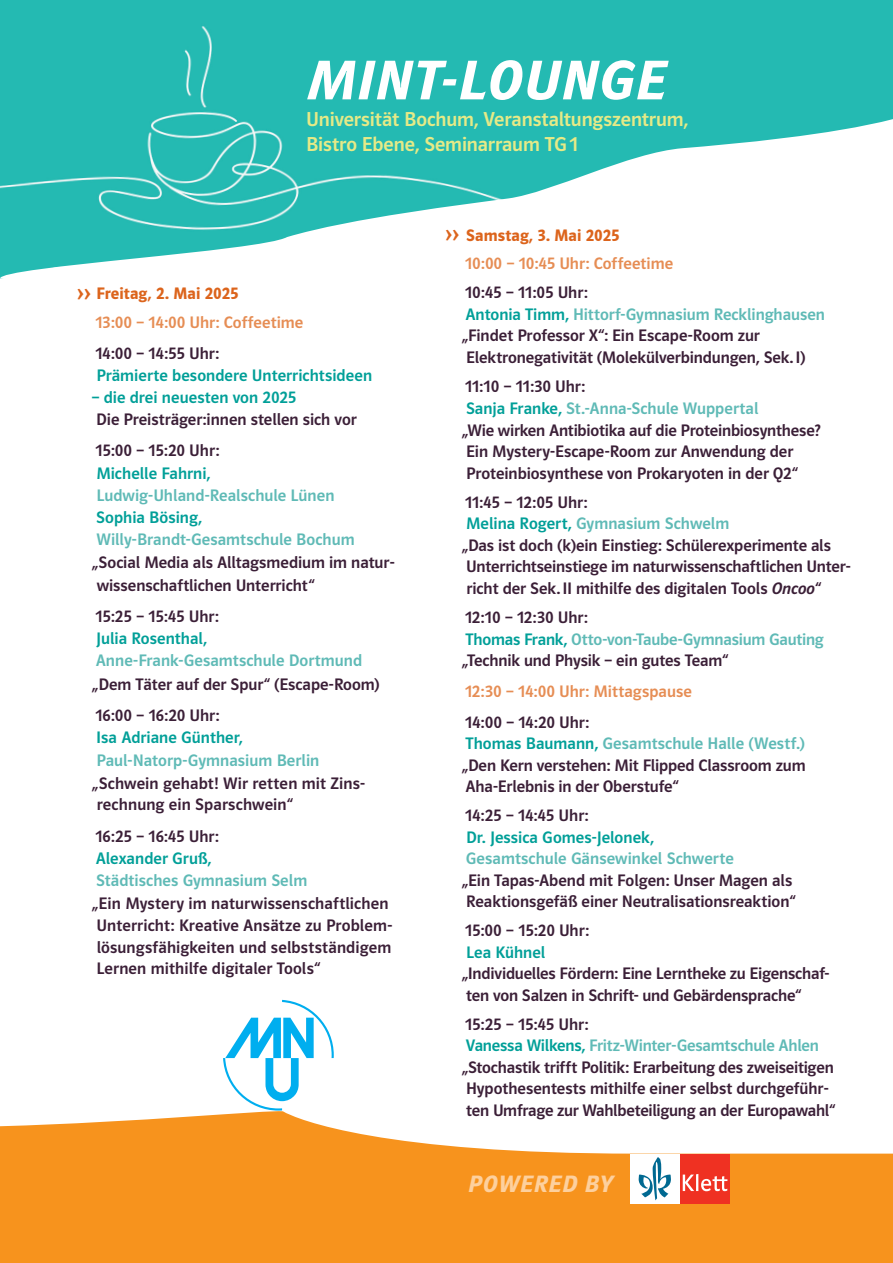
<style>
.page{position:relative;width:893px;height:1263px;background:#fff}
.page>*{position:absolute;margin:0;border:0;box-sizing:border-box;transform-origin:0 0}
.t1{font:italic 600 56.25px "Polo CEF";letter-spacing:.02em;color:#fff}
.t2{font:500 27.45px "Polo CEF";color:#dc641c}
.t3{font:italic 600 23.85px "Polo CEF";letter-spacing:.03em;color:#fdd09e}
.t4{font:500 20.25px/24.8px "Polo CEF";letter-spacing:-.005em;color:#e6ea87}
.t5{font:500 16.8px/21.5px "Polo CEF";letter-spacing:-.005em;color:#3b1f37}
.t6{font:500 16.8px "Polo CEF";letter-spacing:.005em;color:#5fbab6}
.t7{font:500 16.8px "Polo CEF";letter-spacing:.005em;color:#009f98}
.t8{font:500 16.8px "Polo CEF";letter-spacing:.005em;color:#e68d54}
.t9{font:600 16.8px "Polo CEF";color:#dc641c}
.s1{color:#009f98}
.s2{color:#5fbab6}
.s3{font-style:italic}
</style>
<div class="page">
<svg style="left:0;top:1110px;width:893px;height:153px;fill:#f7931d"></svg>
<div style="left:630px;top:1153px;width:50px;height:50px;background:#fff"></div>
<div style="left:680px;top:1153px;width:50px;height:50px;background:#ef3122"></div>
<svg style="left:683px;top:1174px;width:44px;height:17px"></svg>
<svg style="left:639px;top:1157px;width:32px;height:43px"></svg>
<div style="left:0;top:0;width:893px;height:119px;background:#24bab2"></div>
<svg style="left:223px;top:1000px;width:111px;height:110px"></svg>
<svg style="left:0;top:119px;width:893px;height:160px"></svg>
<h1 class="t1" style="left:307px;top:47px;width:361px">MINT-LOUNGE</h1>
<p class="t4" style="left:306px;top:107px;width:384px">Universität Bochum, Veranstaltungszentrum,<br>Bistro Ebene, Seminarraum TG1</p>
<p class="t9" style="left:97px;top:284px;width:144px">Freitag, 2. Mai 2025</p>
<p class="t8" style="left:95px;top:312px;width:210px">13:00 – 14:00 Uhr: Coffeetime</p>
<p class="t5" style="left:95px;top:343px;width:125px">14:00 – 14:55 Uhr:</p>
<p class="t7" style="left:96px;top:365px;width:277px">Prämierte besondere Unterrichtsideen</p>
<p class="t7" style="left:91px;top:387px;width:206px">– die drei neuesten von 2025</p>
<p class="t5" style="left:95px;top:404px;width:263px;line-height:31.3px">Die Preisträger:innen stellen sich vor<br>15:00 – 15:20 Uhr:</p>
<p class="t7" style="left:96px;top:463px;width:116px">Michelle Fahrni,</p>
<p class="t6" style="left:96px;top:485px;width:240px">Ludwig-Uhland-Realschule Lünen</p>
<p class="t7" style="left:96px;top:507px;width:107px">Sophia Bösing,</p>
<p class="t6" style="left:96px;top:529px;width:260px">Willy-Brandt-Gesamtschule Bochum</p>
<p class="t5" style="left:92px;top:552px;width:304px;line-height:22px">„Social Media als Alltagsmedium im natur&shy;wissenschaftlichen Unterricht“</p>
<p class="t5" style="left:95px;top:606px;width:125px">15:25 – 15:45 Uhr:</p>
<p class="t7" style="left:96px;top:628px;width:112px">Julia Rosenthal,</p>
<p class="t6" style="left:96px;top:651px;width:268px">Anne-Frank-Gesamtschule Dortmund</p>
<p class="t5" style="left:92px;top:668px;width:289px;line-height:31.3px">„Dem Täter auf der Spur“ (Escape-Room)<br>16:00 – 16:20 Uhr:</p>
<p class="t7" style="left:96px;top:727px;width:148px">Isa Adriane Günther,</p>
<p class="t6" style="left:96px;top:750px;width:225px">Paul-Natorp-Gymnasium Berlin</p>
<p class="t5" style="left:92px;top:773px;width:274px">„Schwein gehabt! Wir retten mit Zins&shy;rechnung ein Sparschwein“</p>
<p class="t5" style="left:95px;top:826px;width:125px">16:25 – 16:45 Uhr:</p>
<p class="t7" style="left:96px;top:848px;width:117px">Alexander Gruß,</p>
<p class="t6" style="left:96px;top:871px;width:213px">Städtisches Gymnasium Selm</p>
<p class="t5" style="left:92px;top:893px;width:301px">„Ein Mystery im naturwissenschaftlichen Unterricht: Kreative Ansätze zu Problem&shy;lösungsfähigkeiten und selbstständigem Lernen mithilfe digitaler Tools“</p>
<h2 class="t2" style="left:76px;top:276px;width:16px">››</h2>
<p class="t9" style="left:466px;top:225px;width:155px">Samstag, 3. Mai 2025</p>
<p class="t8" style="left:465px;top:254px;width:210px">10:00 – 10:45 Uhr: Coffeetime</p>
<p class="t5" style="left:462px;top:282px;width:364px">10:45 – 11:05 Uhr:<br><span class="s1">Antonia Timm,</span> <span class="s2">Hittorf-Gymnasium Recklinghausen </span>„Findet Professor X“: Ein Escape-Room zur Elektronegativität (Molekülverbindungen, Sek.I)</p>
<p class="t5" style="left:462px;top:376px;width:360px">11:10 – 11:30 Uhr:<br><span class="s1">Sanja Franke,</span> <span class="s2">St.-Anna-Schule Wuppertal<br></span>„Wie wirken Antibiotika auf die Proteinbiosynthese?<br>Ein Mystery-Escape-Room zur Anwendung der Proteinbiosynthese von Prokaryoten in der Q2“</p>
<p class="t5" style="left:462px;top:492px;width:390px">11:45 – 12:05 Uhr:<br><span class="s1">Melina Rogert,</span> <span class="s2">Gymnasium Schwelm<br></span>„Das ist doch (k)ein Einstieg: Schülerexperimente als Unterrichtseinstiege im naturwissenschaftlichen Unter&shy;richt der Sek.II mithilfe des digitalen Tools <span class="s3">Oncoo</span>“</p>
<p class="t5" style="left:462px;top:607px;width:363px">12:10 – 12:30 Uhr:<br><span class="s1">Thomas Frank,</span> <span class="s2">Otto-von-Taube-Gymnasium Gauting </span>„Technik und Physik – ein gutes Team“</p>
<p class="t8" style="left:465px;top:681px;width:228px">12:30 – 14:00 Uhr: Mittagspause</p>
<p class="t5" style="left:462px;top:712px;width:345px">14:00 – 14:20 Uhr:<br><span class="s1">Thomas Baumann,</span> <span class="s2">Gesamtschule Halle (Westf.) </span>„Den Kern verstehen: Mit Flipped Classroom zum Aha-Erlebnis in der Oberstufe“</p>
<p class="t5" style="left:465px;top:805px;width:125px">14:25 – 14:45 Uhr:</p>
<p class="t7" style="left:466px;top:827px;width:190px">Dr. Jessica Gomes-Jelonek,</p>
<p class="t6" style="left:466px;top:849px;width:269px">Gesamtschule Gänsewinkel Schwerte</p>
<p class="t5" style="left:462px;top:870px;width:335px">„Ein Tapas-Abend mit Folgen: Unser Magen als<br>Reaktionsgefäß einer Neutralisationsreaktion“</p>
<p class="t5" style="left:465px;top:920px;width:126px">15:00 – 15:20 Uhr:</p>
<p class="t7" style="left:466px;top:942px;width:81px">Lea Kühnel</p>
<p class="t5" style="left:462px;top:963px;width:369px">„Individuelles Fördern: Eine Lerntheke zu Eigenschaf&shy;ten von Salzen in Schrift- und Gebärdensprache“</p>
<p class="t5" style="left:462px;top:1014px;width:375px">15:25 – 15:45 Uhr:<br><span class="s1">Vanessa Wilkens,</span> <span class="s2">Fritz-Winter-Gesamtschule Ahlen </span>„Stochastik trifft Politik: Erarbeitung des zweiseitigen Hypothesentests mithilfe einer selbst durchgeführ&shy;ten Umfrage zur Wahlbeteiligung an der Europawahl“</p>
<h2 class="t2" style="left:444px;top:218px;width:16px">››</h2>
<h3 class="t3" style="left:468px;top:1170px;width:146px">POWERED BY</h3>
</div>
